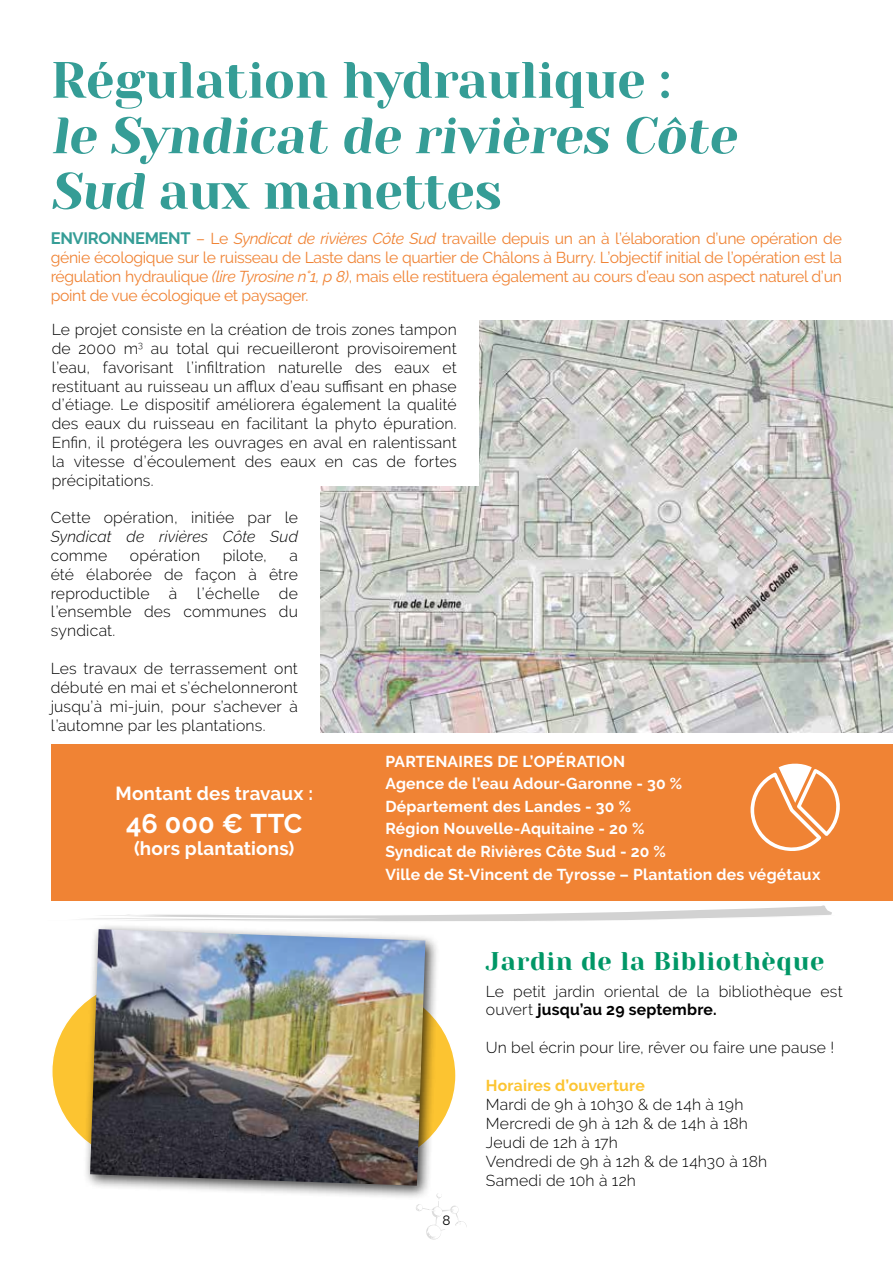
<style>
.page{position:relative;width:893px;height:1263px;background:#fff}
.page>*{position:absolute;margin:0;border:0;box-sizing:border-box;transform-origin:0 0}
.t1{font:51px/55.5px "Yeseva One";letter-spacing:-.01em;color:#359d96}
.t2{font:700 27px "Raleway";letter-spacing:.005em;color:#fff}
.t3{font:25.5px "Yeseva One";letter-spacing:.025em;color:#009766}
.t4{font:700 18.9px "Raleway";letter-spacing:.01em;color:#fff}
.t5{font:300 15.75px/18.9px "Raleway";letter-spacing:.01em;color:#000;text-align:justify}
.t6{font:15.75px/18.9px "Raleway";letter-spacing:-.02em;color:#f08334;text-align:justify}
.t7{font:700 15.75px/22.5px "Raleway";letter-spacing:.015em;color:#fff}
.t8{font:italic 300 15.75px "Raleway";letter-spacing:.01em;color:#000}
.t9{font:700 15.75px "Raleway";letter-spacing:.015em;color:#fcc431}
.t10{font:13.5px "Raleway";color:#000}
.s1{font-weight:700;font-size:16.5px;color:#359d96}
.s2{font-style:italic}
.s3{font-weight:700}
</style>
<div class="page">
<svg style="left:416px;top:1196px;width:51px;height:44px"></svg>
<div style="left:51px;top:744px;width:842px;height:157px;background:#f08334"></div>
<img style="left:321px;top:320px;width:572px;height:412px">
<div style="left:52px;top:978px;width:197px;height:186px;background:#fcc431;border-radius:50%"></div>
<div style="left:258px;top:983px;width:198px;height:185px;background:#fcc431;border-radius:50%"></div>
<div style="left:83px;top:922px;width:357px;height:278px;background:#000;opacity:.75"></div>
<img style="left:90px;top:929px;width:335px;height:257px">
<svg style="left:88px;top:905px;width:744px;height:16px"></svg>
<div style="left:292px;top:311px;width:187px;height:175px;background:#fff"></div>
<svg style="left:751px;top:763px;width:89px;height:88px"></svg>
<h1 class="t1" style="left:51px;top:50px;width:697px">Régulation hydraulique :<br>le Syndicat de rivières Côte<br>Sud aux manettes</h1>
<p class="t6" style="left:51px;top:229px;width:793px"><span class="s1">ENVIRONNEMENT</span> – Le <span class="s2">Syndicat de rivières Côte Sud</span> travaille depuis un an à l’élaboration d’une opération de génie écologique sur le ruisseau de Laste dans le quartier de Châlons à Burry. L’objectif initial de l’opération est la régulation hydraulique <span class="s2">(lire Tyrosine n°1, p 8)</span>, mais elle restituera également au cours d’eau son aspect naturel d’un point de vue écologique et paysager.</p>
<p class="t5" style="left:52px;top:320px;width:407px">Le projet consiste en la création de trois zones tampon de 2000 m<sup>3</sup> au total qui recueilleront provisoirement l’eau, favorisant l’infiltration naturelle des eaux et restituant au ruisseau un afflux d’eau suffisant en phase d’étiage. Le dispositif améliorera également la qualité des eaux du ruisseau en facilitant la phyto épuration.<br>Enfin, il protégera les ouvrages en aval en ralentissant la vitesse d’écoulement des eaux en cas de fortes précipitations.</p>
<p class="t5" style="left:51px;top:508px;width:249px">Cette opération, initiée par le</p>
<p class="t8" style="left:51px;top:527px;width:249px">Syndicat de rivières Côte Sud</p>
<p class="t5" style="left:51px;top:546px;width:58px">comme</p>
<p class="t5" style="left:130px;top:546px;width:72px">opération</p>
<p class="t5" style="left:223px;top:546px;width:46px">pilote,</p>
<p class="t5" style="left:51px;top:546px;width:249px;text-indent:239px">a été élaborée de façon à être reproductible à l’échelle de l’ensemble des communes du syndicat.</p>
<p class="t5" style="left:51px;top:659px;width:249px">Les travaux de terrassement ont débuté en mai et s’échelonneront jusqu’à mi-juin, pour s’achever à l’automne par les plantations.</p>
<p class="t4" style="left:116px;top:783px;width:199px">Montant des travaux :</p>
<h2 class="t2" style="left:126px;top:808px;width:178px">46 000 € TTC</h2>
<p class="t4" style="left:134px;top:838px;width:162px">(hors plantations)</p>
<p class="t7" style="left:385px;top:750px;width:436px">PARTENAIRES DE L’OPÉRATION<br>Agence de l’eau Adour-Garonne - 30 %<br>Département des Landes - 30 %<br>Région Nouvelle-Aquitaine - 20 %<br>Syndicat de Rivières Côte Sud - 20 %<br>Ville de St-Vincent de Tyrosse – Plantation des végétaux</p>
<p class="t10" style="left:442px;top:1212px;width:10px">8</p>
<h3 class="t3" style="left:486px;top:942px;width:340px">Jardin de la Bibliothèque</h3>
<p class="t5" style="left:486px;top:981px;width:358px">Le petit jardin oriental de la bibliothèque est ouvert <span class="s3">jusqu’au 29 septembre.</span></p>
<p class="t5" style="left:486px;top:1038px;width:350px">Un bel écrin pour lire, rêver ou faire une pause !</p>
<p class="t9" style="left:486px;top:1076px;width:160px">Horaires d’ouverture</p>
<p class="t5" style="left:486px;top:1095px;width:283px;text-align:left">Mardi de 9h à 10h30 &amp; de 14h à 19h<br>Mercredi de 9h à 12h &amp; de 14h à 18h<br>Jeudi de 12h à 17h<br>Vendredi de 9h à 12h &amp; de 14h30 à 18h<br>Samedi de 10h à 12h</p>
</div>
